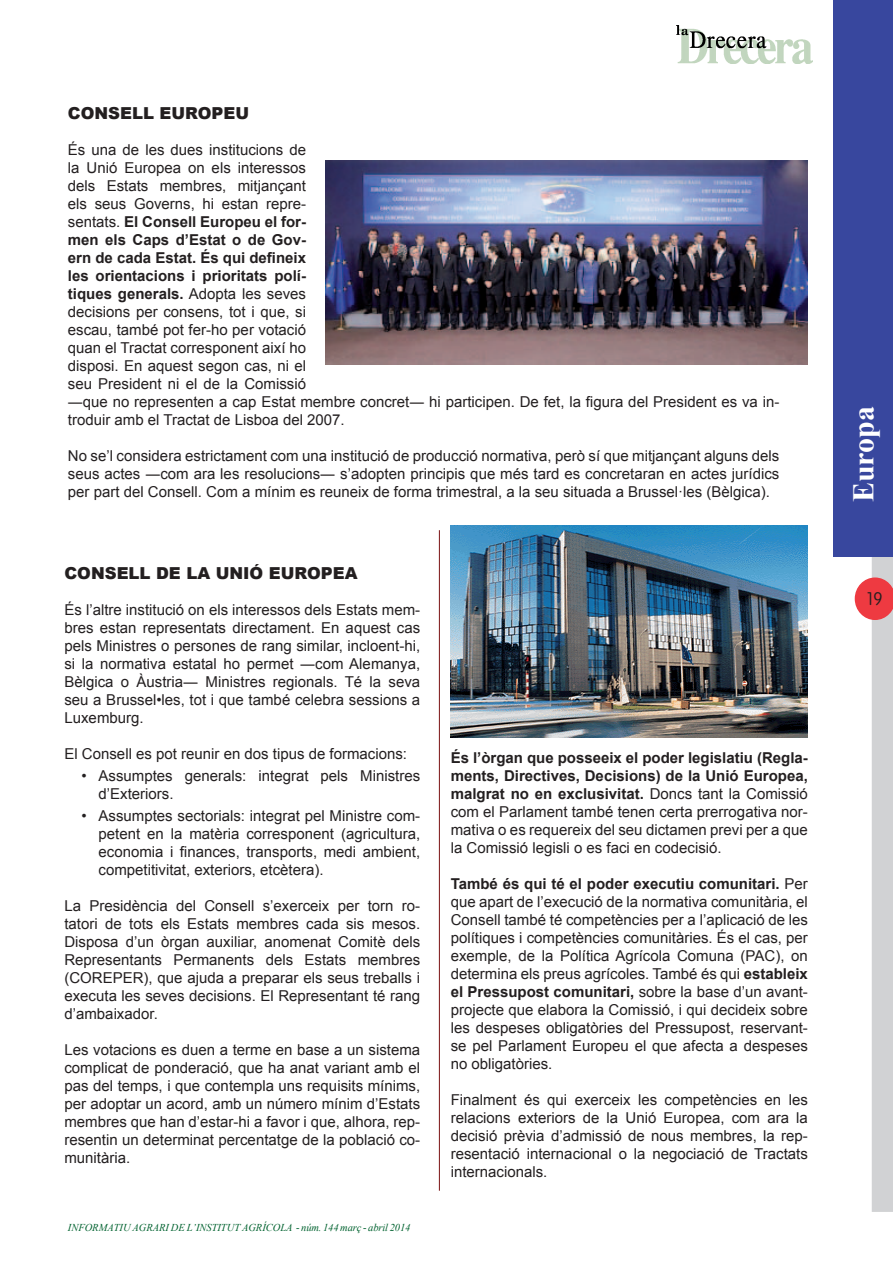
<style>
.page{position:relative;width:893px;height:1263px;background:#fff}
.page>*{position:absolute;margin:0;border:0;box-sizing:border-box;transform-origin:0 0}
.t1{font:700 30px "Times New Roman";color:#fff}
.t2{font:100 18px "VAG Rounded Std";color:#231f20}
.t3{font:900 16.5px "Arial";color:#231f20}
.t4{font:15px/18px "Arial";color:#231f20;text-align:justify}
.t5{font:italic 10.5px "Times New Roman";letter-spacing:-.005em;color:#00622f}
.s1{font-weight:700}
</style>
<div class="page">
<svg style="left:855px;top:557px;width:38px;height:655px"></svg>
<img style="left:676px;top:26px;width:136px;height:38px">
<img style="left:325px;top:160px;width:483px;height:204px">
<img style="left:451px;top:525px;width:357px;height:213px">
<hr style="left:439px;top:530px;width:1px;height:661px;background:#7a1113">
<div style="left:833px;top:0;width:60px;height:557px;background:#38479e"></div>
<p class="t3" style="left:68px;top:101px;width:183px">CONSELL EUROPEU</p>
<p class="t4" style="left:68px;top:141px;width:713px;text-align:left">És una de les dues institucions de<br>la Unió Europea on els interessos<br>dels Estats membres, mitjançant<br>els seus Governs, hi estan repre-<br>sentats. <span class="s1">El Consell Europeu el for-<br>men els Caps d’Estat o de Gov-<br>ern de cada Estat. És qui defineix<br>les orientacions i prioritats polí-<br>tiques generals.</span> Adopta les seves<br>decisions per consens, tot i que, si<br>escau, també pot fer-ho per votació<br>quan el Tractat corresponent així ho<br>disposi. En aquest segon cas, ni el<br>seu President ni el de la Comissió<br>―que no representen a cap Estat membre concret― hi participen. De fet, la figura del President es va in&shy;troduir amb el Tractat de Lisboa del 2007.</p>
<p class="t4" style="left:68px;top:447px;width:713px">No se’l considera estrictament com una institució de producció normativa, però sí que mitjançant alguns dels seus actes ―com ara les resolucions― s’adopten principis que més tard es concretaran en actes jurídics per part del Consell. Com a mínim es reuneix de forma trimestral, a la seu situada a Brussel·les (Bèlgica).</p>
<p class="t3" style="left:64px;top:561px;width:295px">CONSELL DE LA UNIÓ EUROPEA</p>
<p class="t4" style="left:64px;top:600px;width:357px">És l’altre institució on els interessos dels Estats mem&shy;bres estan representats directament. En aquest cas pels Ministres o persones de rang similar, incloent-hi, si la normativa estatal ho permet ―com Alemanya, Bèlgica o Àustria― Ministres regionals. Té la seva seu a Brussel•les, tot i que també celebra sessions a Luxemburg.</p>
<p class="t4" style="left:64px;top:744px;width:344px">El Consell es pot reunir en dos tipus de formacions:</p>
<p class="t4" style="left:98px;top:767px;width:323px;text-indent:-17px">• Assumptes generals: integrat pels Ministres d’Exteriors.</p>
<p class="t4" style="left:98px;top:807px;width:323px;text-indent:-17px">• Assumptes sectorials: integrat pel Ministre com&shy;petent en la matèria corresponent (agricultura, economia i finances, transports, medi ambient, competitivitat, exteriors, etcètera).</p>
<p class="t4" style="left:64px;top:897px;width:357px">La Presidència del Consell s’exerceix per torn ro&shy;tatori de tots els Estats membres cada sis mesos.<br>Disposa d’un òrgan auxiliar, anomenat Comitè dels Representants Permanents dels Estats membres (COREPER), que ajuda a preparar els seus treballs i executa les seves decisions. El Representant té rang d’ambaixador.</p>
<p class="t4" style="left:64px;top:1041px;width:357px">Les votacions es duen a terme en base a un sistema complicat de ponderació, que ha anat variant amb el pas del temps, i que contempla uns requisits mínims, per adoptar un acord, amb un número mínim d’Estats membres que han d’estar-hi a favor i que, alhora, rep&shy;resentin un determinat percentatge de la població co&shy;munitària.</p>
<p class="t5" style="left:68px;top:1220px;width:344px">INFORMATIU AGRARI DE L’INSTITUT AGRÍCOLA - núm. 144 març - abril 2014</p>
<p class="t4" style="left:451px;top:749px;width:359px"><span class="s1">És l’òrgan que posseeix el poder legislatiu (Regla&shy;ments, Directives, Decisions) de la Unió Europea, malgrat no en exclusivitat.</span> Doncs tant la Comissió com el Parlament també tenen certa prerrogativa nor&shy;mativa o es requereix del seu dictamen previ per a que la Comissió legisli o es faci en codecisió.</p>
<p class="t4" style="left:451px;top:875px;width:359px"><span class="s1">També és qui té el poder executiu comunitari.</span> Per que apart de l’execució de la normativa comunitària, el Consell també té competències per a l’aplicació de les polítiques i competències comunitàries. És el cas, per exemple, de la Política Agrícola Comuna (PAC), on determina els preus agrícoles. També és qui <span class="s1">estableix el Pressupost comunitari,</span> sobre la base d’un avant&shy;projecte que elabora la Comissió, i qui decideix sobre les despeses obligatòries del Pressupost, reservant&shy;se pel Parlament Europeu el que afecta a despeses no obligatòries.</p>
<p class="t4" style="left:451px;top:1091px;width:359px">Finalment és qui exerceix les competències en les relacions exteriors de la Unió Europea, com ara la decisió prèvia d’admissió de nous membres, la rep&shy;resentació internacional o la negociació de Tractats internacionals.</p>
<h1 class="t1" style="left:843px;top:502px;width:98px;rotate:-90deg">Europa</h1>
<p class="t2" style="left:867px;top:589px;width:17px">19</p>
</div>
